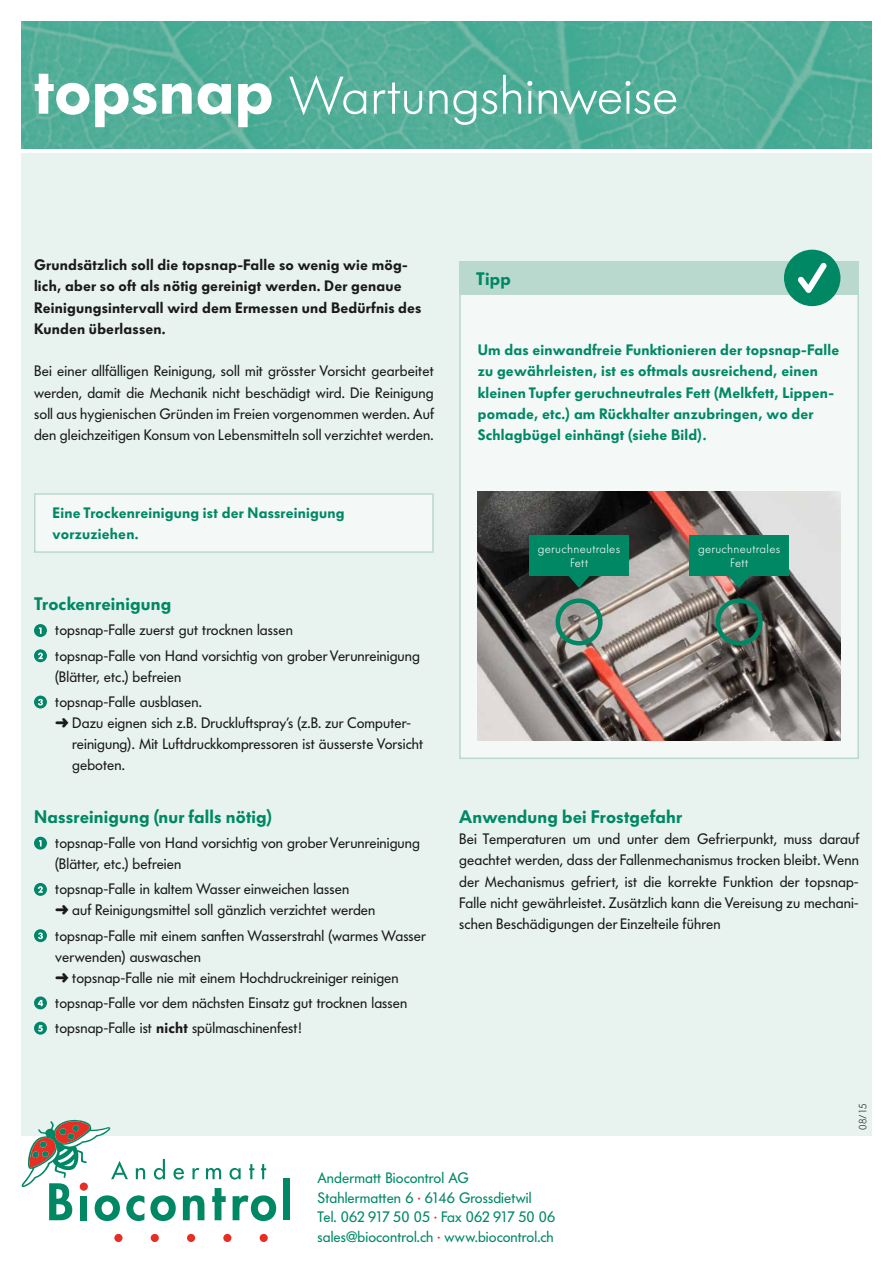
<style>
.page{position:relative;width:893px;height:1263px;background:#fff}
.page>*{position:absolute;margin:0;border:0;box-sizing:border-box;transform-origin:0 0}
.Haupttitel{font:300 52.5px "Futura Serie BQ";letter-spacing:-.015em;color:#fff}
.titel_mittel{font:600 18px "Futura Serie BQ";letter-spacing:.01em;color:#008865}
.text{font:15px/21.3px "Futura Serie BQ";letter-spacing:.005em;color:#1a1a18;text-align:justify}
.Aufzähung{font:15px/21px "Futura Serie BQ";letter-spacing:.005em;color:#1a1a18}
.titel_klein{font:600 15px/21.3px "Futura Serie BQ";letter-spacing:.015em;color:#008865}
.titel_klein-2{font:600 15px/21.3px "Futura Serie BQ";letter-spacing:.015em;color:#1a1a18}
.t1{font:15px "Futura Serie BQ";letter-spacing:.005em;color:#008865}
.legende{font:300 12px/14.4px "Futura Serie BQ";letter-spacing:.025em;color:#fff;text-align:center}
.legende-2{font:300 10.5px "Futura Serie BQ";color:#1a1a18}
.s1{font-weight:600;font-size:67.5px}
.s2{font-weight:600}
.s3{color:#e62e25}
</style>
<div class="page">
<img style="left:21px;top:21px;width:851px;height:128px">
<div style="left:21px;top:153px;width:851px;height:982px;background:#e8f3ef"></div>
<div style="left:283px;top:1179px;width:7px;height:41px;background:#008865"></div>
<svg style="left:21px;top:1119px;width:255px;height:102px"></svg>
<div style="left:114px;top:1234px;width:9px;height:8px;background:#e62e25;border-radius:50%"></div>
<div style="left:151px;top:1234px;width:8px;height:8px;background:#e62e25;border-radius:50%"></div>
<div style="left:187px;top:1234px;width:8px;height:8px;background:#e62e25;border-radius:50%"></div>
<div style="left:223px;top:1234px;width:8px;height:8px;background:#e62e25;border-radius:50%"></div>
<div style="left:260px;top:1234px;width:8px;height:8px;background:#e62e25;border-radius:50%"></div>
<div style="left:460px;top:262px;width:398px;height:496px;background:#f4f9f7"></div>
<div style="left:35px;top:494px;width:398px;height:58px;background:#f4f9f7"></div>
<div style="left:34px;top:493px;width:400px;height:60px;border:2px solid #b9d9ce"></div>
<div style="left:34px;top:624px;width:13px;height:13px;background:#008669;border-radius:50%"></div>
<svg style="left:39px;top:627px;width:3px;height:7px"></svg>
<svg style="left:34px;top:649px;width:13px;height:13px"></svg>
<svg style="left:38px;top:653px;width:5px;height:6px"></svg>
<svg style="left:34px;top:695px;width:13px;height:13px"></svg>
<svg style="left:38px;top:699px;width:5px;height:6px"></svg>
<div style="left:34px;top:837px;width:13px;height:13px;background:#008669;border-radius:50%"></div>
<svg style="left:39px;top:840px;width:3px;height:6px"></svg>
<div style="left:34px;top:883px;width:13px;height:13px;background:#008669;border-radius:50%"></div>
<svg style="left:38px;top:886px;width:5px;height:7px"></svg>
<div style="left:34px;top:929px;width:13px;height:13px;background:#008669;border-radius:50%"></div>
<svg style="left:38px;top:932px;width:5px;height:7px"></svg>
<svg style="left:34px;top:996px;width:13px;height:13px"></svg>
<svg style="left:38px;top:1000px;width:5px;height:6px"></svg>
<div style="left:34px;top:1022px;width:13px;height:13px;background:#008669;border-radius:50%"></div>
<svg style="left:38px;top:1025px;width:5px;height:7px"></svg>
<div style="left:459px;top:261px;width:400px;height:34px;background:#b9d9ce"></div>
<div style="left:784px;top:250px;width:56px;height:56px;background:#008865;border-radius:50%"></div>
<svg style="left:798px;top:262px;width:29px;height:31px"></svg>
<img style="left:478px;top:491px;width:362px;height:249px">
<div style="left:555px;top:598px;width:48px;height:47px;border:4px solid #008865;border-radius:50%"></div>
<div style="left:716px;top:598px;width:47px;height:47px;border:4px solid #008865;border-radius:50%"></div>
<div style="left:529px;top:536px;width:100px;height:40px;background:#008865"></div>
<svg style="left:569px;top:576px;width:20px;height:12px"></svg>
<div style="left:689px;top:536px;width:100px;height:40px;background:#008865"></div>
<svg style="left:729px;top:576px;width:21px;height:12px"></svg>
<p class="Haupttitel" style="left:34px;top:65px;width:646px"><span class="s1">topsnap</span> Wartungshinweise</p>
<p class="titel_klein-2" style="left:34px;top:254px;width:389px">Grundsätzlich soll die topsnap-Falle so wenig wie mög&shy;lich, aber so oft als nötig gereinigt werden. Der genaue Reinigungsintervall wird dem Ermessen und Bedürfnis des Kunden überlassen.</p>
<p class="text" style="left:34px;top:361px;width:402px">Bei einer allfälligen Reinigung, soll mit grösster Vorsicht gearbeitet werden, damit die Mechanik nicht beschädigt wird. Die Reinigung soll aus hygienischen Gründen im Freien vorgenommen werden. Auf den gleichzeitigen Konsum von Lebensmitteln soll verzichtet werden.</p>
<p class="titel_mittel" style="left:476px;top:268px;width:36px">Tipp</p>
<p class="titel_klein" style="left:478px;top:339px;width:363px">Um das einwandfreie Funktionieren der topsnap-Falle zu gewährleisten, ist es oftmals ausreichend, einen kleinen Tupfer geruchneutrales Fett (Melkfett, Lippen&shy;pomade, etc.) am Rückhalter anzubringen, wo der Schlagbügel einhängt (siehe Bild).</p>
<p class="titel_klein" style="left:53px;top:503px;width:294px">Eine Trockenreinigung ist der Nassreinigung vorzuziehen.</p>
<p class="titel_mittel" style="left:34px;top:593px;width:139px">Trockenreinigung</p>
<p class="Aufzähung" style="left:55px;top:620px;width:239px">topsnap-Falle zuerst gut trocknen lassen</p>
<p class="Aufzähung" style="left:55px;top:645px;width:366px">topsnap-Falle von Hand vorsichtig von grober Verunreinigung (Blätter, etc.) befreien</p>
<p class="Aufzähung" style="left:55px;top:691px;width:148px">topsnap-Falle ausblasen.</p>
<p class="text" style="left:72px;top:712px;width:352px;text-align:left;text-indent:-17px">➜ Dazu eignen sich z.B. Druckluftspray’s (z.B. zur Computer&shy;reinigung). Mit Luftdruckkompressoren ist äusserste Vorsicht geboten.</p>
<p class="titel_mittel" style="left:34px;top:806px;width:239px">Nassreinigung (nur falls nötig)</p>
<p class="Aufzähung" style="left:55px;top:832px;width:366px">topsnap-Falle von Hand vorsichtig von grober Verunreinigung (Blätter, etc.) befreien</p>
<p class="Aufzähung" style="left:55px;top:879px;width:295px">topsnap-Falle in kaltem Wasser einweichen lassen</p>
<p class="text" style="left:55px;top:899px;width:322px">➜ auf Reinigungsmittel soll gänzlich verzichtet werden</p>
<p class="Aufzähung" style="left:55px;top:925px;width:372px">topsnap-Falle mit einem sanften Wasserstrahl (warmes Wasser verwenden) auswaschen</p>
<p class="text" style="left:55px;top:967px;width:345px">➜ topsnap-Falle nie mit einem Hochdruckreiniger reinigen</p>
<p class="Aufzähung" style="left:55px;top:992px;width:353px">topsnap-Falle vor dem nächsten Einsatz gut trocknen lassen</p>
<p class="Aufzähung" style="left:55px;top:1017px;width:248px">topsnap-Falle ist <span class="s2">nicht</span> spülmaschinenfest!</p>
<p class="legende" style="left:538px;top:542px;width:84px">geruchneutrales<br>Fett</p>
<p class="legende" style="left:698px;top:542px;width:84px">geruchneutrales<br>Fett</p>
<p class="titel_mittel" style="left:459px;top:806px;width:224px">Anwendung bei Frostgefahr</p>
<p class="text" style="left:459px;top:828px;width:402px">Bei Temperaturen um und unter dem Gefrierpunkt, muss darauf geachtet werden, dass der Fallenmechanismus trocken bleibt. Wenn der Mechanismus gefriert, ist die korrekte Funktion der topsnap-Falle nicht gewährleistet. Zusätzlich kann die Vereisung zu mechani&shy;schen Beschädigungen der Einzelteile führen</p>
<p class="legende-2" style="left:857px;top:1130px;width:28px;rotate:-90deg">08/15</p>
<p class="t1" style="left:317px;top:1169px;width:153px">Andermatt Biocontrol AG</p>
<p class="t1" style="left:317px;top:1189px;width:216px">Stahlermatten 6 <span class="s3">·</span> 6146 Grossdietwil</p>
<p class="t1" style="left:317px;top:1208px;width:239px">Tel. 062 917 50 05 <span class="s3">·</span> Fax 062 917 50 06</p>
<p class="t1" style="left:317px;top:1228px;width:238px">sales@biocontrol.ch <span class="s3">·</span> www.biocontrol.ch</p>
</div>
